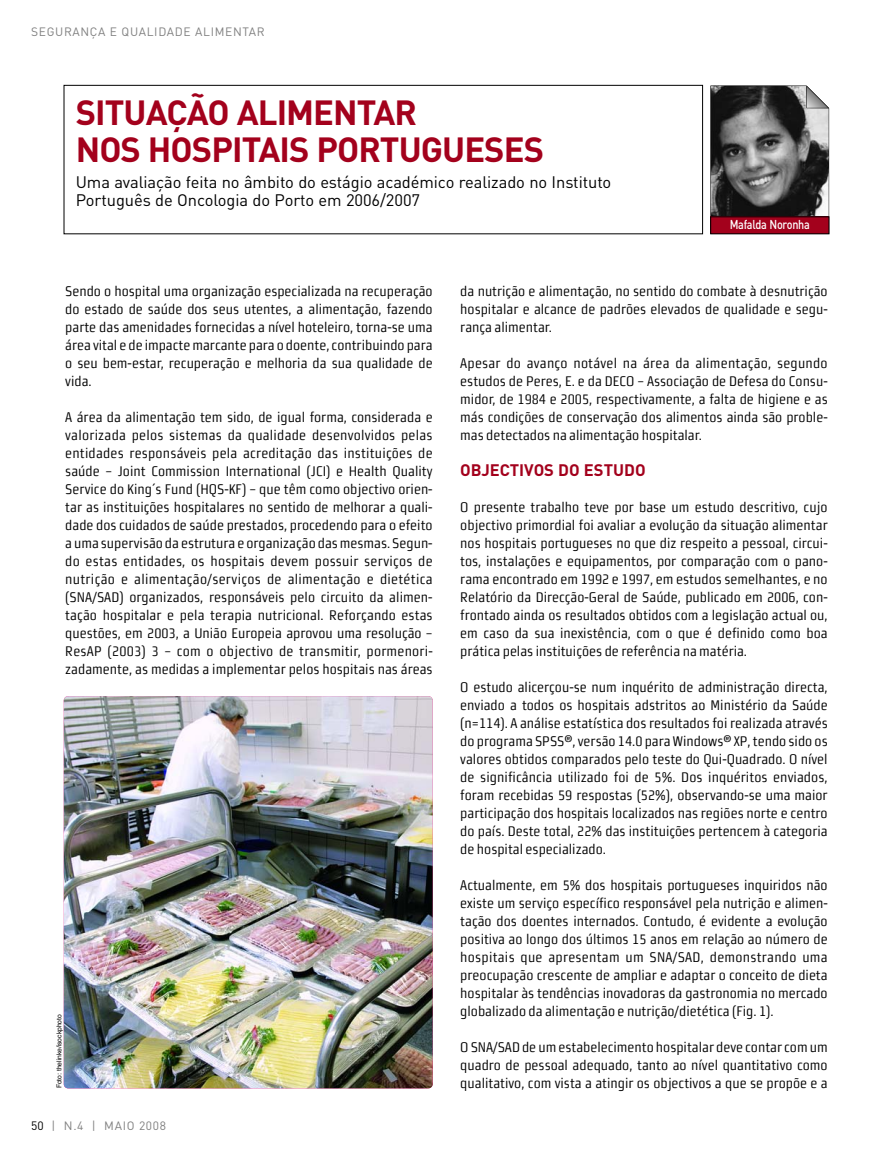
<style>
.page{position:relative;width:893px;height:1149px;background:#fff}
.page>*{position:absolute;margin:0;border:0;box-sizing:border-box;transform-origin:0 0}
.t1{font:700 34.5px/37.5px "DIN";letter-spacing:-.025em;color:#a3011c}
.t2{font:16.5px/18px "DIN";letter-spacing:-.005em;color:#000}
.t3{font:700 16.5px "DIN";color:#a3011c}
.t4{font:13.95px/18px "Morgan Sn Cn Lining";color:#000;text-align:justify}
.t5{font:500 12.75px "DIN";letter-spacing:-.02em;color:#fff;scale:.85 1}
.t6{font:12px "DIN";letter-spacing:.05em;color:#808080}
.t7{font:6.75px "Helvetica";letter-spacing:-.005em;color:#000}
.s1{color:#000}
</style>
<div class="page">
<div style="left:64px;top:85px;width:639px;height:149px;border:1px solid #000"></div>
<svg style="left:710px;top:85px;width:119px;height:149px;background:#625153"></svg>
<img style="left:64px;top:696px;width:369px;height:391px;border-radius:4px">
<p class="t6" style="left:31px;top:28px;width:235px">SEGURANÇA E QUALIDADE ALIMENTAR</p>
<h1 class="t1" style="left:76px;top:98px;width:470px">SITUAÇÃO ALIMENTAR<br>NOS HOSPITAIS PORTUGUESES</h1>
<p class="t2" style="left:76px;top:175px;width:537px">Uma avaliação feita no âmbito do estágio académico realizado no Instituto<br>Português de Oncologia do Porto em 2006/2007</p>
<p class="t5" style="left:730px;top:220px;width:96px">Mafalda Noronha</p>
<p class="t4" style="left:65px;top:282px;width:369px">Sendo o hospital uma organização especializada na recuperação do estado de saúde dos seus utentes, a alimentação, fazendo parte das amenidades fornecidas a nível hoteleiro, torna-se uma área vital e de impacte marcante para o doente, contribuindo para o seu bem-estar, recuperação e melhoria da sua qualidade de vida.</p>
<p class="t4" style="left:65px;top:408px;width:369px">A área da alimentação tem sido, de igual forma, considerada e valorizada pelos sistemas da qualidade desenvolvidos pelas entidades responsáveis pela acreditação das instituições de saúde – Joint Commission International (JCI) e Health Quality Service do King´s Fund (HQS-KF) – que têm como objectivo orien&shy;tar as instituições hospitalares no sentido de melhorar a quali&shy;dade dos cuidados de saúde prestados, procedendo para o efeito a uma supervisão da estrutura e organização das mesmas. Segun&shy;do estas entidades, os hospitais devem possuir serviços de nutrição e alimentação/serviços de alimentação e dietética (SNA/SAD) organizados, responsáveis pelo circuito da alimen&shy;tação hospitalar e pela terapia nutricional. Reforçando estas questões, em 2003, a União Europeia aprovou uma resolução – ResAP (2003) 3 – com o objectivo de transmitir, pormenori&shy;zadamente, as medidas a implementar pelos hospitais nas áreas</p>
<p class="t7" style="left:57px;top:1087px;width:75px;rotate:-90deg">Foto: thelinke/isockphoto</p>
<p class="t6" style="left:31px;top:1121px;width:136px"><span class="s1">50</span> | N.4 | MAIO 2008</p>
<p class="t4" style="left:460px;top:282px;width:369px">da nutrição e alimentação, no sentido do combate à desnutrição hospitalar e alcance de padrões elevados de qualidade e segu&shy;rança alimentar.</p>
<p class="t4" style="left:460px;top:354px;width:369px">Apesar do avanço notável na área da alimentação, segundo estudos de Peres, E. e da DECO – Associação de Defesa do Consu&shy;midor, de 1984 e 2005, respectivamente, a falta de higiene e as más condições de conservação dos alimentos ainda são proble&shy;mas detectados na alimentação hospitalar.</p>
<p class="t3" style="left:460px;top:464px;width:187px">OBJECTIVOS DO ESTUDO</p>
<p class="t4" style="left:460px;top:498px;width:369px">O presente trabalho teve por base um estudo descritivo, cujo objectivo primordial foi avaliar a evolução da situação alimentar nos hospitais portugueses no que diz respeito a pessoal, circui&shy;tos, instalações e equipamentos, por comparação com o pano&shy;rama encontrado em 1992 e 1997, em estudos semelhantes, e no Relatório da Direcção-Geral de Saúde, publicado em 2006, con&shy;frontado ainda os resultados obtidos com a legislação actual ou, em caso da sua inexistência, com o que é definido como boa prática pelas instituições de referência na matéria.</p>
<p class="t4" style="left:460px;top:678px;width:369px">O estudo alicerçou-se num inquérito de administração directa, enviado a todos os hospitais adstritos ao Ministério da Saúde (n=114). A análise estatística dos resultados foi realizada através do programa SPSS®, versão 14.0 para Windows® XP, tendo sido os valores obtidos comparados pelo teste do Qui-Quadrado. O nível de significância utilizado foi de 5%. Dos inquéritos enviados, foram recebidas 59 respostas (52%), observando-se uma maior participação dos hospitais localizados nas regiões norte e centro do país. Deste total, 22% das instituições pertencem à categoria de hospital especializado.</p>
<p class="t4" style="left:460px;top:876px;width:369px">Actualmente, em 5% dos hospitais portugueses inquiridos não existe um serviço específico responsável pela nutrição e alimen&shy;tação dos doentes internados. Contudo, é evidente a evolução positiva ao longo dos últimos 15 anos em relação ao número de hospitais que apresentam um SNA/SAD, demonstrando uma preocupação crescente de ampliar e adaptar o conceito de dieta hospitalar às tendências inovadoras da gastronomia no mercado globalizado da alimentação e nutrição/dietética (Fig. 1).</p>
<p class="t4" style="left:460px;top:1038px;width:369px">O SNA/SAD de um estabelecimento hospitalar deve contar com um quadro de pessoal adequado, tanto ao nível quantitativo como qualitativo, com vista a atingir os objectivos a que se propõe e a</p>
</div>
